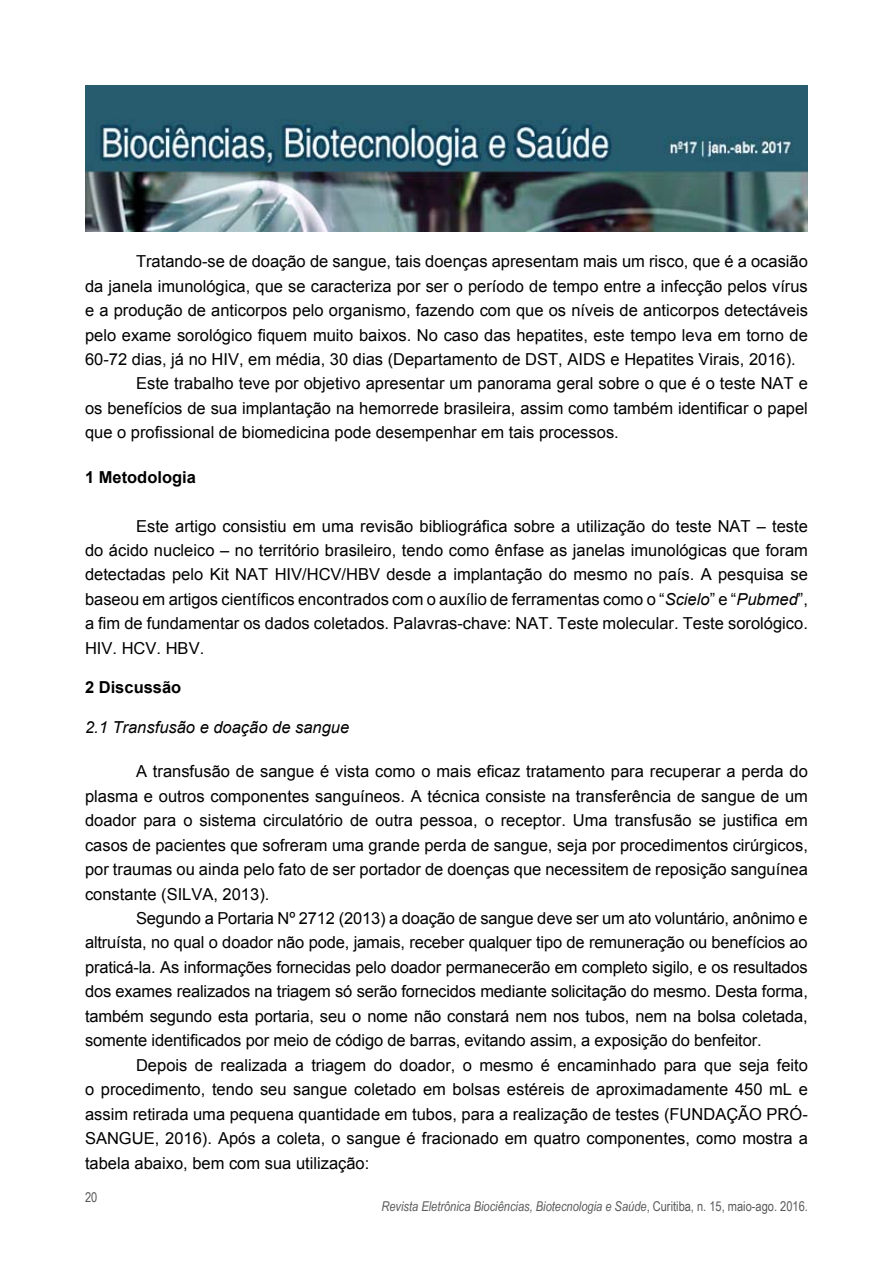
<style>
.page{position:relative;width:893px;height:1263px;background:#fff}
.page>*{position:absolute;margin:0;border:0;box-sizing:border-box;transform-origin:0 0}
.t1{font:16.5px/24.5px "Arial";color:#000;text-align:justify}
.t2{font:italic 16.5px "Arial";color:#000}
.t3{font:700 16.5px "Arial";color:#000}
.t4{font:italic 13.5px "Arial Narrow";color:#58595b}
.t5{font:13.5px "Arial Narrow";color:#58595b}
.s1{font-style:italic}
.s2{font-style:normal}
</style>
<div class="page">
<img style="left:85px;top:85px;width:723px;height:146px">
<p class="t1" style="left:136px;top:249px;width:673px">Tratando-se de doação de sangue, tais doenças apresentam mais um risco, que é a ocasião</p>
<p class="t1" style="left:85px;top:274px;width:724px">da janela imunológica, que se caracteriza por ser o período de tempo entre a infecção pelos vírus</p>
<p class="t1" style="left:85px;top:298px;width:724px">e a produção de anticorpos pelo organismo, fazendo com que os níveis de anticorpos detectáveis</p>
<p class="t1" style="left:85px;top:323px;width:724px">pelo exame sorológico fiquem muito baixos. No caso das hepatites, este tempo leva em torno de</p>
<p class="t1" style="left:85px;top:347px;width:712px">60-72 dias, já no HIV, em média, 30 dias (Departamento de DST, AIDS e Hepatites Virais, 2016).</p>
<p class="t1" style="left:136px;top:372px;width:673px">Este trabalho teve por objetivo apresentar um panorama geral sobre o que é o teste NAT e</p>
<p class="t1" style="left:85px;top:396px;width:724px">os benefícios de sua implantação na hemorrede brasileira, assim como também identificar o papel</p>
<p class="t1" style="left:85px;top:420px;width:535px">que o profissional de biomedicina pode desempenhar em tais processos.</p>
<p class="t3" style="left:85px;top:466px;width:112px">1 Metodologia</p>
<p class="t1" style="left:85px;top:514px;width:724px;text-indent:51px">Este artigo consistiu em uma revisão bibliográfica sobre a utilização do teste NAT – teste do ácido nucleico – no território brasileiro, tendo como ênfase as janelas imunológicas que foram detectadas pelo Kit NAT HIV/HCV/HBV desde a implantação do mesmo no país. A pesquisa se baseou em artigos científicos encontrados com o auxílio de ferramentas como o “<span class="s1">Scielo</span>” e “<span class="s1">Pubmed</span>”, a fim de fundamentar os dados coletados. Palavras-chave: NAT. Teste molecular. Teste sorológico.<br>HIV. HCV. HBV.</p>
<p class="t3" style="left:85px;top:677px;width:98px">2 Discussão</p>
<p class="t2" style="left:85px;top:716px;width:266px">2.1 Transfusão e doação de sangue</p>
<p class="t1" style="left:85px;top:759px;width:724px;text-indent:51px">A transfusão de sangue é vista como o mais eficaz tratamento para recuperar a perda do plasma e outros componentes sanguíneos. A técnica consiste na transferência de sangue de um doador para o sistema circulatório de outra pessoa, o receptor. Uma transfusão se justifica em casos de pacientes que sofreram uma grande perda de sangue, seja por procedimentos cirúrgicos, por traumas ou ainda pelo fato de ser portador de doenças que necessitem de reposição sanguínea constante (SILVA, 2013).</p>
<p class="t1" style="left:85px;top:906px;width:724px;text-indent:51px">Segundo a Portaria Nº 2712 (2013) a doação de sangue deve ser um ato voluntário, anônimo e altruísta, no qual o doador não pode, jamais, receber qualquer tipo de remuneração ou benefícios ao praticá-la. As informações fornecidas pelo doador permanecerão em completo sigilo, e os resultados dos exames realizados na triagem só serão fornecidos mediante solicitação do mesmo. Desta forma, também segundo esta portaria, seu o nome não constará nem nos tubos, nem na bolsa coletada, somente identificados por meio de código de barras, evitando assim, a exposição do benfeitor.</p>
<p class="t1" style="left:85px;top:1053px;width:724px;text-indent:51px">Depois de realizada a triagem do doador, o mesmo é encaminhado para que seja feito o procedimento, tendo seu sangue coletado em bolsas estéreis de aproximadamente 450 mL e assim retirada uma pequena quantidade em tubos, para a realização de testes (FUNDAÇÃO PRÓ-SANGUE, 2016). Após a coleta, o sangue é fracionado em quatro componentes, como mostra a tabela abaixo, bem com sua utilização:</p>
<p class="t5" style="left:85px;top:1187px;width:14px">20</p>
<p class="t4" style="left:381px;top:1197px;width:428px">Revista Eletrônica Biociências, Biotecnologia e Saúde<span class="s2">, Curitiba, n. 15, maio-ago. 2016.</span></p>
</div>
